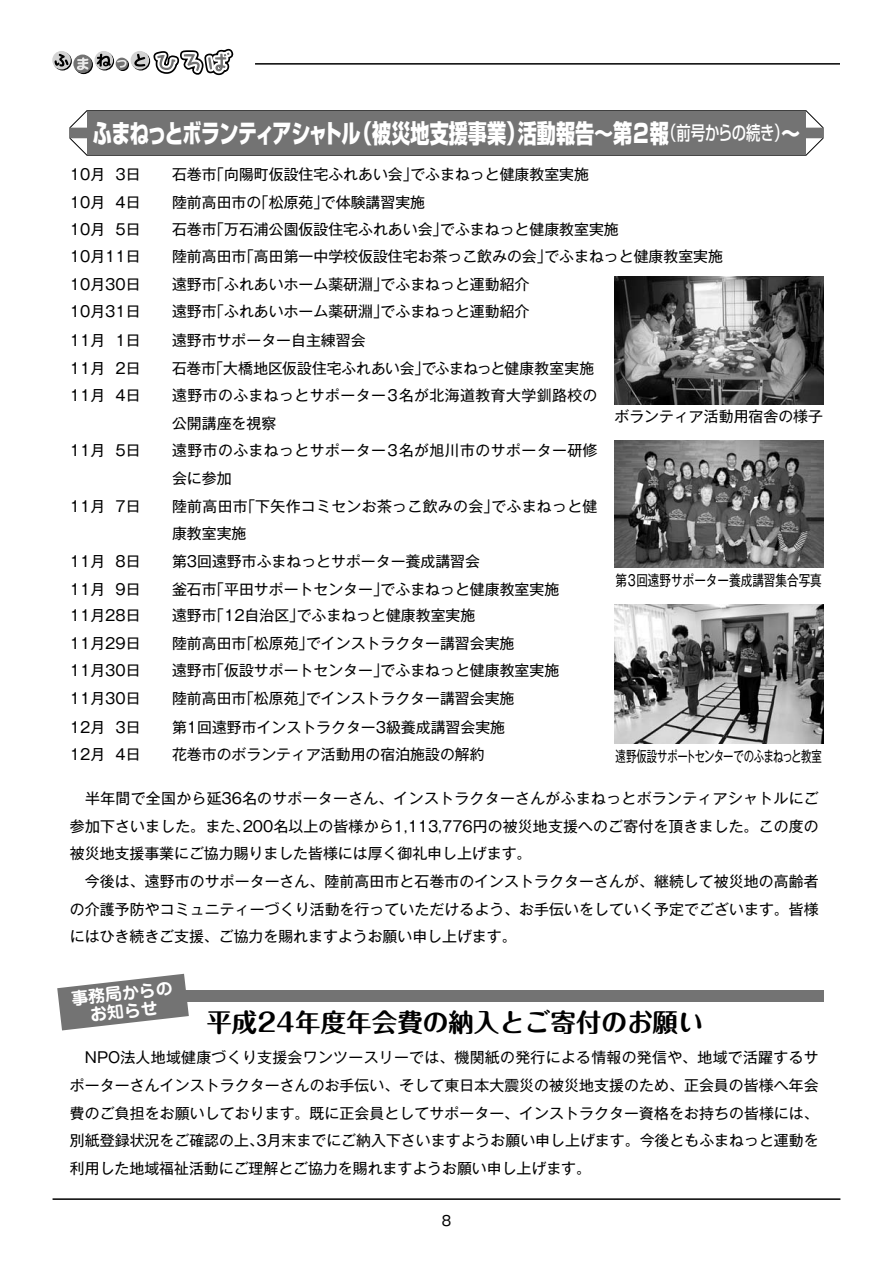
<style>
.page{position:relative;width:893px;height:1263px;background:#fff}
.page>*{position:absolute;margin:0;border:0;box-sizing:border-box;transform-origin:0 0}
.t1{font:25.5px "Shin Go Pro Heavy 90 msp RKSJ H";letter-spacing:-.015em;color:#fff;scale:.75 1}
.t2{font:25.5px "Maru Fo Pro Bold 90 msp RKSJ H";color:#000}
.t3{font:16.95px/18px "Jun 501 Pro Bold 90 msp RKSJ H";color:#fff;text-align:center}
.t4{font:14.85px/27.6px "Gothic MB101 Pro Regular 90 msp RKSJ H";color:#000}
.t5{font:14.85px/27.6px "Gothic MB101 Pro Regular 90 msp RKSJ H";letter-spacing:.03em;color:#000}
.t6{font:14.85px/27.6px "Gothic MB101 Pro Regular 90 msp RKSJ H";letter-spacing:.02em;color:#000}
.t7{font:14.85px "Gothic MB101 Pro Regular 90 msp RKSJ H";letter-spacing:-.05em;color:#000;scale:.7 1}
.t8{font:14.85px "Gothic MB101 Pro Regular 90 msp RKSJ H";color:#000;scale:.78 1}
.t9{font:13.8px "Gothic MB101 Pro Regular 90 msp RKSJ H";color:#000}
.s1{font-family:"Shin Go Pro Medium 90 msp RKSJ H";font-size:19.2px}
</style>
<div class="page">
<svg style="left:53px;top:52px;width:19px;height:19px"></svg>
<svg style="left:74px;top:56px;width:19px;height:18px"></svg>
<svg style="left:95px;top:52px;width:19px;height:19px"></svg>
<svg style="left:117px;top:59px;width:12px;height:12px"></svg>
<div style="left:132px;top:52px;width:18px;height:19px;background:#b0b0b0;border-radius:50%"></div>
<svg style="left:52px;top:51px;width:19px;height:18px"></svg>
<svg style="left:55px;top:54px;width:13px;height:13px"></svg>
<svg style="left:73px;top:55px;width:19px;height:18px"></svg>
<svg style="left:77px;top:57px;width:11px;height:13px"></svg>
<svg style="left:94px;top:51px;width:19px;height:18px"></svg>
<svg style="left:97px;top:54px;width:14px;height:13px"></svg>
<svg style="left:116px;top:58px;width:12px;height:12px"></svg>
<svg style="left:117px;top:60px;width:9px;height:8px"></svg>
<div style="left:131px;top:51px;width:18px;height:18px;background:#d3d3d3;border-radius:50%"></div>
<svg style="left:134px;top:48px;width:100px;height:28px"></svg>
<hr style="left:255px;top:63px;width:637px;height:2px;background:#000">
<hr style="left:53px;top:1198px;width:787px;height:2px;background:#000">
<svg style="left:70px;top:110px;width:753px;height:46px;background:#747474"></svg>
<div style="left:840px;top:0;width:52px;height:71px;background:#fff"></div>
<img style="left:614px;top:276px;width:209px;height:128px">
<img style="left:614px;top:441px;width:209px;height:127px">
<img style="left:614px;top:605px;width:209px;height:139px">
<div style="left:109px;top:990px;width:714px;height:12px;background:#737373"></div>
<svg style="left:57px;top:974px;width:132px;height:56px"></svg>
<h1 class="t1" style="left:93px;top:123px;width:945px">ふまねっとボランティアシャトル（被災地支援事業）活動報告～第2報<span class="s1">（前号からの続き）</span>～</h1>
<p class="t4" style="left:70px;top:163px;width:72px">10月 3日</p>
<p class="t4" style="left:172px;top:163px;width:418px">石巻市「向陽町仮設住宅ふれあい会」でふまねっと健康教室実施</p>
<p class="t4" style="left:70px;top:190px;width:72px">10月 4日</p>
<p class="t4" style="left:172px;top:190px;width:254px">陸前高田市の「松原苑」で体験講習実施</p>
<p class="t4" style="left:70px;top:218px;width:72px">10月 5日</p>
<p class="t4" style="left:172px;top:218px;width:448px">石巻市「万石浦公園仮設住宅ふれあい会」でふまねっと健康教室実施</p>
<p class="t4" style="left:70px;top:245px;width:72px">10月11日</p>
<p class="t4" style="left:172px;top:245px;width:552px">陸前高田市「高田第一中学校仮設住宅お茶っこ飲みの会」でふまねっと健康教室実施</p>
<p class="t4" style="left:70px;top:272px;width:72px">10月30日</p>
<p class="t4" style="left:172px;top:272px;width:359px">遠野市「ふれあいホーム薬研淵」でふまねっと運動紹介</p>
<p class="t4" style="left:70px;top:300px;width:72px">10月31日</p>
<p class="t4" style="left:172px;top:300px;width:359px">遠野市「ふれあいホーム薬研淵」でふまねっと運動紹介</p>
<p class="t4" style="left:70px;top:329px;width:72px">11月 1日</p>
<p class="t4" style="left:172px;top:329px;width:195px">遠野市サポーター自主練習会</p>
<p class="t4" style="left:70px;top:356px;width:72px">11月 2日</p>
<p class="t4" style="left:172px;top:356px;width:423px">石巻市「大橋地区仮設住宅ふれあい会」でふまねっと健康教室実施</p>
<p class="t4" style="left:70px;top:384px;width:72px">11月 4日</p>
<p class="t5" style="left:172px;top:384px;width:427px">遠野市のふまねっとサポーター３名が北海道教育大学釧路校の公開講座を視察</p>
<p class="t4" style="left:70px;top:439px;width:72px">11月 5日</p>
<p class="t5" style="left:172px;top:439px;width:427px">遠野市のふまねっとサポーター３名が旭川市のサポーター研修会に参加</p>
<p class="t4" style="left:70px;top:494px;width:72px">11月 7日</p>
<p class="t6" style="left:172px;top:494px;width:427px">陸前高田市「下矢作コミセンお茶っこ飲みの会」でふまねっと健康教室実施</p>
<p class="t4" style="left:70px;top:550px;width:72px">11月 8日</p>
<p class="t4" style="left:172px;top:550px;width:309px">第3回遠野市ふまねっとサポーター養成講習会</p>
<p class="t4" style="left:70px;top:577px;width:72px">11月 9日</p>
<p class="t4" style="left:172px;top:577px;width:388px">釜石市「平田サポートセンター」でふまねっと健康教室実施</p>
<p class="t4" style="left:70px;top:604px;width:72px">11月28日</p>
<p class="t4" style="left:172px;top:604px;width:305px">遠野市「12自治区」でふまねっと健康教室実施</p>
<p class="t4" style="left:70px;top:631px;width:72px">11月29日</p>
<p class="t4" style="left:172px;top:631px;width:344px">陸前高田市「松原苑」でインストラクター講習会実施</p>
<p class="t4" style="left:70px;top:659px;width:72px">11月30日</p>
<p class="t4" style="left:172px;top:659px;width:388px">遠野市「仮設サポートセンター」でふまねっと健康教室実施</p>
<p class="t4" style="left:70px;top:687px;width:72px">11月30日</p>
<p class="t4" style="left:172px;top:687px;width:344px">陸前高田市「松原苑」でインストラクター講習会実施</p>
<p class="t4" style="left:70px;top:715px;width:72px">12月 3日</p>
<p class="t4" style="left:172px;top:715px;width:334px">第1回遠野市インストラクター3級養成講習会実施</p>
<p class="t4" style="left:70px;top:743px;width:72px">12月 4日</p>
<p class="t4" style="left:172px;top:743px;width:314px">花巻市のボランティア活動用の宿泊施設の解約</p>
<p class="t4" style="left:70px;top:787px;width:750px">　半年間で全国から延36名のサポーターさん、インストラクターさんがふまねっとボランティアシャトルにご参加下さいました。また、200名以上の皆様から1,113,776円の被災地支援へのご寄付を頂きました。この度の被災地支援事業にご協力賜りました皆様には厚く御礼申し上げます。<br>　今後は、遠野市のサポーターさん、陸前高田市と石巻市のインストラクターさんが、継続して被災地の高齢者の介護予防やコミュニティーづくり活動を行っていただけるよう、お手伝いをしていく予定でございます。皆様にはひき続きご支援、ご協力を賜れますようお願い申し上げます。</p>
<p class="t4" style="left:614px;top:404px;width:210px">ボランティア活動用宿舎の様子</p>
<p class="t8" style="left:615px;top:575px;width:266px">第3回遠野サポーター養成講習集合写真</p>
<p class="t7" style="left:615px;top:750px;width:296px">遠野仮設サポートセンターでのふまねっと教室</p>
<p class="t3" style="left:70px;top:993px;width:104px;rotate:-7deg">事務局からのお知らせ</p>
<h1 class="t2" style="left:206px;top:1013px;width:499px">平成24年度年会費の納入とご寄付のお願い</h1>
<p class="t4" style="left:70px;top:1046px;width:750px;text-align:justify">　NPO法人地域健康づくり支援会ワンツースリーでは、機関紙の発行による情報の発信や、地域で活躍するサポーターさんインストラクターさんのお手伝い、そして東日本大震災の被災地支援のため、正会員の皆様へ年会費のご負担をお願いしております。既に正会員としてサポーター、インストラクター資格をお持ちの皆様には、別紙登録状況をご確認の上、3月末までにご納入下さいますようお願い申し上げます。今後ともふまねっと運動を利用した地域福祉活動にご理解とご協力を賜れますようお願い申し上げます。</p>
<p class="t9" style="left:442px;top:1216px;width:11px">8</p>
</div>
